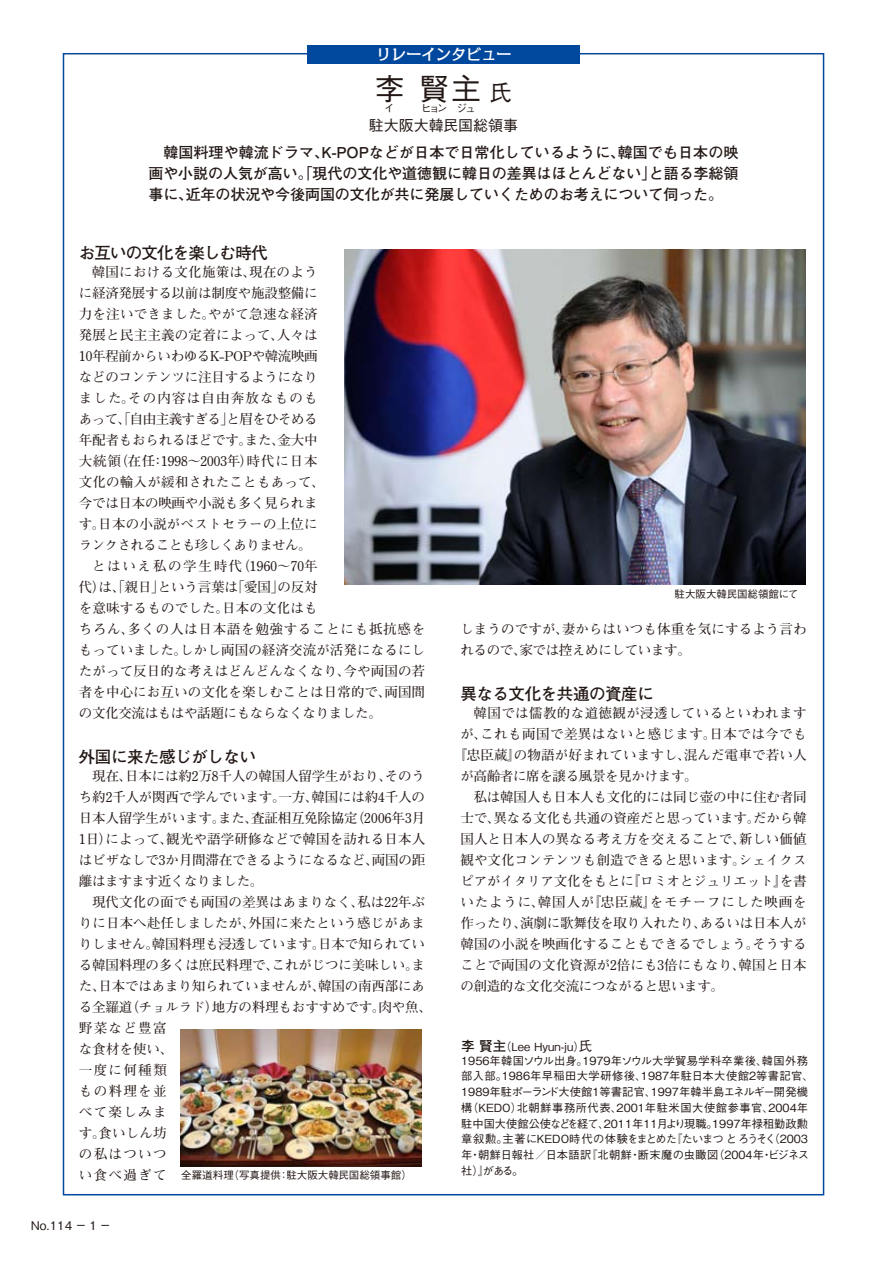
<style>
.page{position:relative;width:895px;height:1262px;background:#fff}
.page>*{position:absolute;margin:0;border:0;box-sizing:border-box;transform-origin:0 0}
.t1{font:500 30px "Gothic BBB Pro";color:#231815}
.t2{font:700 16.5px "Futo Go B101 Pro";letter-spacing:-.025em;color:#231815}
.t3{font:700 16.5px "Futo Go B101 Pro";letter-spacing:-.05em;color:#231815}
.t4{font:700 15px/21px "Futo Go B101 Pro";letter-spacing:-.005em;color:#231815;text-align:justify}
.t5{font:500 15px "Gothic BBB Pro";color:#231815}
.t6{font:500 15px "Kakumin Pro";color:#fff}
.t7{font:700 13.5px/21px "Futo Min A101 Pro";letter-spacing:.01em;color:#231815}
.t8{font:700 13.5px/21px "Futo Min A101 Pro";letter-spacing:-.01em;color:#231815}
.t9{font:700 13.5px "Futo Min A101 Pro";letter-spacing:-.025em;color:#231815}
.t10{font:700 13.5px "Futo Min A101 Pro";letter-spacing:.035em;color:#231815}
.t11{font:700 13.5px "Futo Min A101 Pro";letter-spacing:-.015em;color:#231815}
.t12{font:700 13.5px "Futo Min A101 Pro";letter-spacing:.06em;color:#231815}
.t13{font:700 13.5px "Futo Min A101 Pro";letter-spacing:.03em;color:#231815}
.t14{font:500 12px "Gothic BBB Pro";color:#231815}
.t15{font:500 11.25px/15.8px "Gothic BBB Pro";color:#231815}
.t16{font:500 10.5px "Gothic BBB Pro";color:#231815}
.s1{font-size:22.5px}
.s2{font-family:"Futo Go B101 Pro";font-weight:700;font-size:13.5px}
.s3{font-size:13.5px}
</style>
<div class="page">
<div style="left:63px;top:53px;width:761px;height:1142px;background:#fff;border:2px solid #00479d"></div>
<div style="left:307px;top:45px;width:273px;height:18px;background:#00489e"></div>
<img style="left:181px;top:1029px;width:240px;height:138px">
<img style="left:344px;top:249px;width:461px;height:336px">
<p class="t6" style="left:376px;top:42px;width:136px">リレーインタビュー</p>
<p class="t1" style="left:375px;top:64px;width:138px">李 賢主<span class="s1">氏</span></p>
<p class="t5" style="left:369px;top:113px;width:151px">駐大阪大韓民国総領事</p>
<p class="t16" style="left:384px;top:100px;width:12px">イ</p>
<p class="t16" style="left:421px;top:100px;width:56px">ヒョン ジュ</p>
<p class="t4" style="left:148px;top:140px;width:592px">　韓国料理や韓流ドラマ、K-POPなどが日本で日常化しているように、韓国でも日本の映画や小説の人気が高い。「現代の文化や道徳観に韓日の差異はほとんどない」と語る李総領事に、近年の状況や今後両国の文化が共に発展していくためのお考えについて伺った。</p>
<p class="t3" style="left:79px;top:239px;width:190px">お互いの文化を楽しむ時代</p>
<p class="t7" style="left:79px;top:260px;width:348px">　韓国における文化施策は、現在のよう<br>に経済発展する以前は制度や施設整備に<br>力を注いできました。やがて急速な経済<br>発展と民主主義の定着によって、人々は<br>10年程前からいわゆるK-POPや韓流映画<br>などのコンテンツに注目するようになり<br>ました。その内容は自由奔放なものも<br>あって、「自由主義すぎる」と眉をひそめる<br>年配者もおられるほどです。また、金大中<br>大統領（在任：1998～2003年）時代に日本<br>文化の輸入が緩和されたこともあって、<br>今では日本の映画や小説も多く見られま<br>す。日本の小説がベストセラーの上位に<br>ランクされることも珍しくありません。<br>　とはいえ私の学生時代（1960～70年<br>代）は、「親日」という言葉は「愛国」の反対<br>を意味するものでした。日本の文化はも<br>ちろん、多くの人は日本語を勉強することにも抵抗感をもっていました。しかし両国の経済交流が活発になるにしたがって反日的な考えはどんどんなくなり、今や両国の若者を中心にお互いの文化を楽しむことは日常的で、両国間の文化交流はもはや話題にもならなくなりました。</p>
<p class="t2" style="left:79px;top:743px;width:179px">外国に来た感じがしない</p>
<p class="t8" style="left:79px;top:764px;width:354px">　現在、日本には約2万8千人の韓国人留学生がおり、そのうち約2千人が関西で学んでいます。一方、韓国には約4千人の日本人留学生がいます。また、査証相互免除協定（2006年3月<br>1日）によって、観光や語学研修などで韓国を訪れる日本人はビザなしで3か月間滞在できるようになるなど、両国の距離はますます近くなりました。<br>　現代文化の面でも両国の差異はあまりなく、私は22年ぶりに日本へ赴任しましたが、外国に来たという感じがあまりしません。韓国料理も浸透しています。日本で知られている韓国料理の多くは庶民料理で、これがじつに美味しい。また、日本ではあまり知られていませんが、韓国の南西部にある全羅道（チョルラド）地方の料理もおすすめです。肉や魚、野菜など豊富<br>な食材を使い、<br>一度に何種類<br>もの料理を並<br>べて楽しみま<br>す。食いしん坊<br>の私はついつ<br>い食べ過ぎて</p>
<p class="t16" style="left:181px;top:1167px;width:232px">全羅道料理（写真提供：駐大阪大韓民国総領事館）</p>
<p class="t14" style="left:31px;top:1216px;width:81px">No.114 一 1 一</p>
<p class="t16" style="left:675px;top:585px;width:125px">駐大阪大韓民国総領館にて</p>
<p class="t7" style="left:460px;top:617px;width:348px">しまうのですが、妻からはいつも体重を気にするよう言われるので、家では控えめにしています。</p>
<p class="t2" style="left:460px;top:680px;width:195px">異なる文化を共通の資産に</p>
<p class="t13" style="left:460px;top:703px;width:348px">　韓国では儒教的な道徳観が浸透しているといわれます</p>
<p class="t10" style="left:460px;top:724px;width:348px">が、これも両国で差異はないと感じます。日本では今でも</p>
<p class="t7" style="left:454px;top:743px;width:354px">『忠臣蔵』の物語が好まれていますし、混んだ電車で若い人</p>
<p class="t9" style="left:460px;top:766px;width:239px">が高齢者に席を譲る風景を見かけます。</p>
<p class="t11" style="left:460px;top:787px;width:348px">　私は韓国人も日本人も文化的には同じ壺の中に住む者同</p>
<p class="t8" style="left:460px;top:806px;width:348px">士で、異なる文化も共通の資産だと思っています。だから韓</p>
<p class="t7" style="left:460px;top:827px;width:348px">国人と日本人の異なる考え方を交えることで、新しい価値</p>
<p class="t7" style="left:460px;top:848px;width:348px">観や文化コンテンツも創造できると思います。シェイクス</p>
<p class="t8" style="left:460px;top:869px;width:348px">ピアがイタリア文化をもとに『ロミオとジュリエット』を書</p>
<p class="t12" style="left:460px;top:892px;width:348px">いたように、韓国人が『忠臣蔵』をモチーフにした映画を</p>
<p class="t8" style="left:460px;top:911px;width:348px">作ったり、演劇に歌舞伎を取り入れたり、あるいは日本人が</p>
<p class="t7" style="left:460px;top:932px;width:348px">韓国の小説を映画化することもできるでしょう。そうする</p>
<p class="t7" style="left:460px;top:953px;width:348px">ことで両国の文化資源が2倍にも3倍にもなり、韓国と日本</p>
<p class="t9" style="left:460px;top:976px;width:265px">の創造的な文化交流につながると思います。</p>
<p class="t15" style="left:461px;top:1038px;width:348px;line-height:13.8px"><span class="s2">李 賢主</span>（Lee Hyun-ju）<span class="s3">氏<br></span>1956年韓国ソウル出身。1979年ソウル大学貿易学科卒業後、韓国外務</p>
<p class="t15" style="left:461px;top:1067px;width:354px">部入部。1986年早稲田大学研修後、1987年駐日本大使館2等書記官、1989年駐ポーランド大使館1等書記官、1997年韓半島エネルギー開発機構（KEDO）北朝鮮事務所代表、2001年駐米国大使館参事官、2004年駐中国大使館公使などを経て、2011年11月より現職。1997年禄租勤政勲章叙勲。主著にKEDO時代の体験をまとめた『たいまつ と ろうそく（2003年・朝鮮日報社／日本語訳『北朝鮮・断末魔の虫瞰図（2004年・ビジネス社）』がある。</p>
</div>
